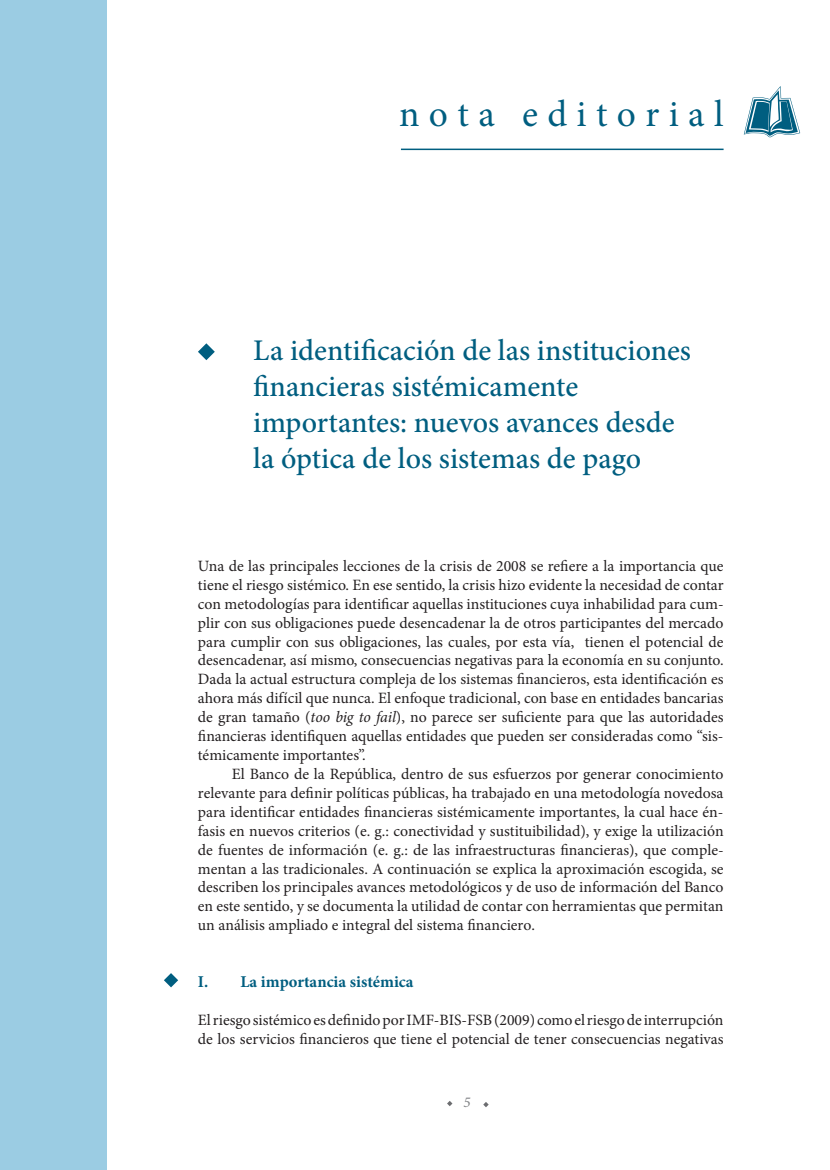
<style>
.page{position:relative;width:830px;height:1170px;background:#fff}
.page>*{position:absolute;margin:0;border:0;box-sizing:border-box;transform-origin:0 0}
.t1{font:37.5px "Minion Pro";letter-spacing:.25em;color:#005e80}
.t2{font:500 30px/36px "Minion Pro";color:#005e80}
.t3{font:700 16.5px "Minion Pro";color:#005e80}
.t4{font:15.75px/18.9px "Minion Pro";color:#231f20;text-align:justify}
.t5{font:italic 15px "Minion Pro";color:#808285}
.s1{font-style:italic}
</style>
<div class="page">
<svg style="left:447px;top:1101px;width:5px;height:5px"></svg>
<svg style="left:483px;top:1102px;width:5px;height:5px"></svg>
<div style="left:0;top:0;width:106px;height:1169px;background:#9bcce3"></div>
<hr style="left:401px;top:149px;width:322px;height:1px;background:#005e80">
<svg style="left:743px;top:86px;width:56px;height:51px"></svg>
<svg style="left:198px;top:343px;width:17px;height:17px"></svg>
<svg style="left:164px;top:973px;width:14px;height:14px"></svg>
<h1 class="t1" style="left:399px;top:89px;width:326px">nota editorial</h1>
<h2 class="t2" style="left:253px;top:332px;width:439px">La identificación de las instituciones financieras sistémicamente importantes: nuevos avances desde la óptica de los sistemas de pago</h2>
<p class="t4" style="left:198px;top:556px;width:527px">Una de las principales lecciones de la crisis de 2008 se refiere a la importancia que tiene el riesgo sistémico. En ese sentido, la crisis hizo evidente la necesidad de contar con metodologías para identificar aquellas instituciones cuya inhabilidad para cum&shy;plir con sus obligaciones puede desencadenar la de otros participantes del mercado para cumplir con sus obligaciones, las cuales, por esta vía, tienen el potencial de desencadenar, así mismo, consecuencias negativas para la economía en su conjunto.<br>Dada la actual estructura compleja de los sistemas financieros, esta identificación es ahora más difícil que nunca. El enfoque tradicional, con base en entidades bancarias de gran tamaño (<span class="s1">too big to fail</span>), no parece ser suficiente para que las autoridades financieras identifiquen aquellas entidades que pueden ser consideradas como “sis&shy;témicamente importantes”.</p>
<p class="t4" style="left:198px;top:764px;width:527px;text-indent:34px">El Banco de la República, dentro de sus esfuerzos por generar conocimiento relevante para definir políticas públicas, ha trabajado en una metodología novedosa para identificar entidades financieras sistémicamente importantes, la cual hace én&shy;fasis en nuevos criterios (e. g.: conectividad y sustituibilidad), y exige la utilización de fuentes de información (e. g.: de las infraestructuras financieras), que comple&shy;mentan a las tradicionales. A continuación se explica la aproximación escogida, se describen los principales avances metodológicos y de uso de información del Banco en este sentido, y se documenta la utilidad de contar con herramientas que permitan un análisis ampliado e integral del sistema financiero.</p>
<p class="t3" style="left:198px;top:969px;width:217px">I. La importancia sistémica</p>
<p class="t4" style="left:198px;top:1010px;width:527px">El riesgo sistémico es definido por IMF-BIS-FSB (2009) como el riesgo de interrupción de los servicios financieros que tiene el potencial de tener consecuencias negativas</p>
<p class="t5" style="left:463px;top:1092px;width:9px">5</p>
</div>
